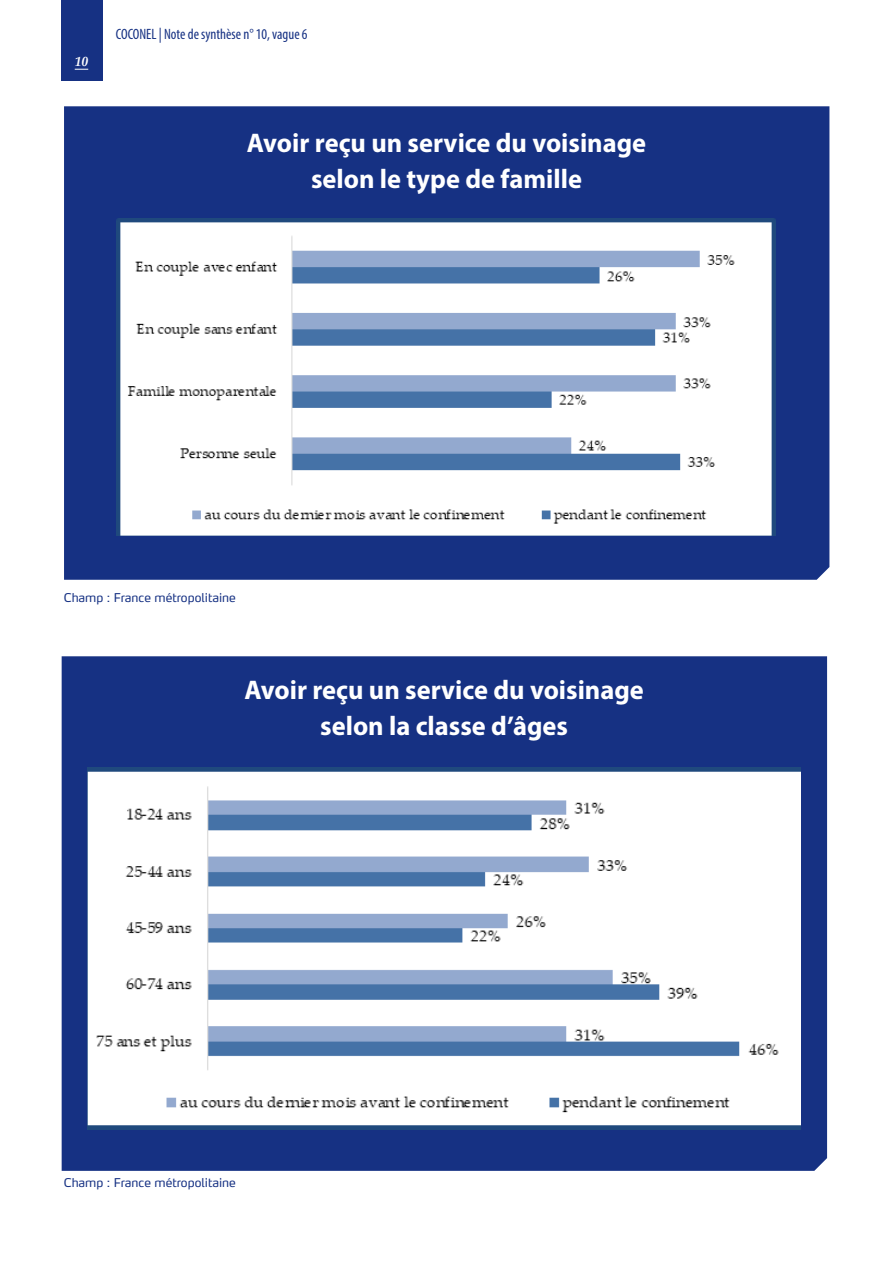
<style>
.page{position:relative;width:893px;height:1263px;background:#fff}
.page>*{position:absolute;margin:0;border:0;box-sizing:border-box;transform-origin:0 0}
.t1{font:700 27px "Myriad Pro";color:#fff}
.t2{font:condensed 15px "Myriad Pro";color:#163183}
.t3{font:italic 700 13.5px "Palatino Linotype";color:#fff}
.t4{font:12px "Max OT";color:#163183}
</style>
<div class="page">
<div style="left:62px;top:656px;width:765px;height:515px;background:#163183"></div>
<div style="left:64px;top:106px;width:765px;height:474px;background:#163183"></div>
<img style="left:117px;top:218px;width:658px;height:318px">
<img style="left:88px;top:767px;width:713px;height:363px">
<div style="left:61px;top:0;width:41px;height:81px;background:#163183"></div>
<svg style="left:75px;top:69px;width:13px;height:1px"></svg>
<p class="t3" style="left:75px;top:52px;width:15px">10</p>
<p class="t2" style="left:116px;top:25px;width:193px">COCONEL | Note de synthèse n° 10, vague 6</p>
<p class="t1" style="left:247px;top:125px;width:401px">Avoir reçu un service du voisinage</p>
<p class="t1" style="left:311px;top:161px;width:272px">selon le type de famille</p>
<p class="t4" style="left:64px;top:589px;width:174px">Champ : France métropolitaine</p>
<p class="t1" style="left:244px;top:672px;width:401px">Avoir reçu un service du voisinage</p>
<p class="t1" style="left:320px;top:708px;width:249px">selon la classe d’âges</p>
<p class="t4" style="left:64px;top:1175px;width:174px">Champ : France métropolitaine</p>
</div>
